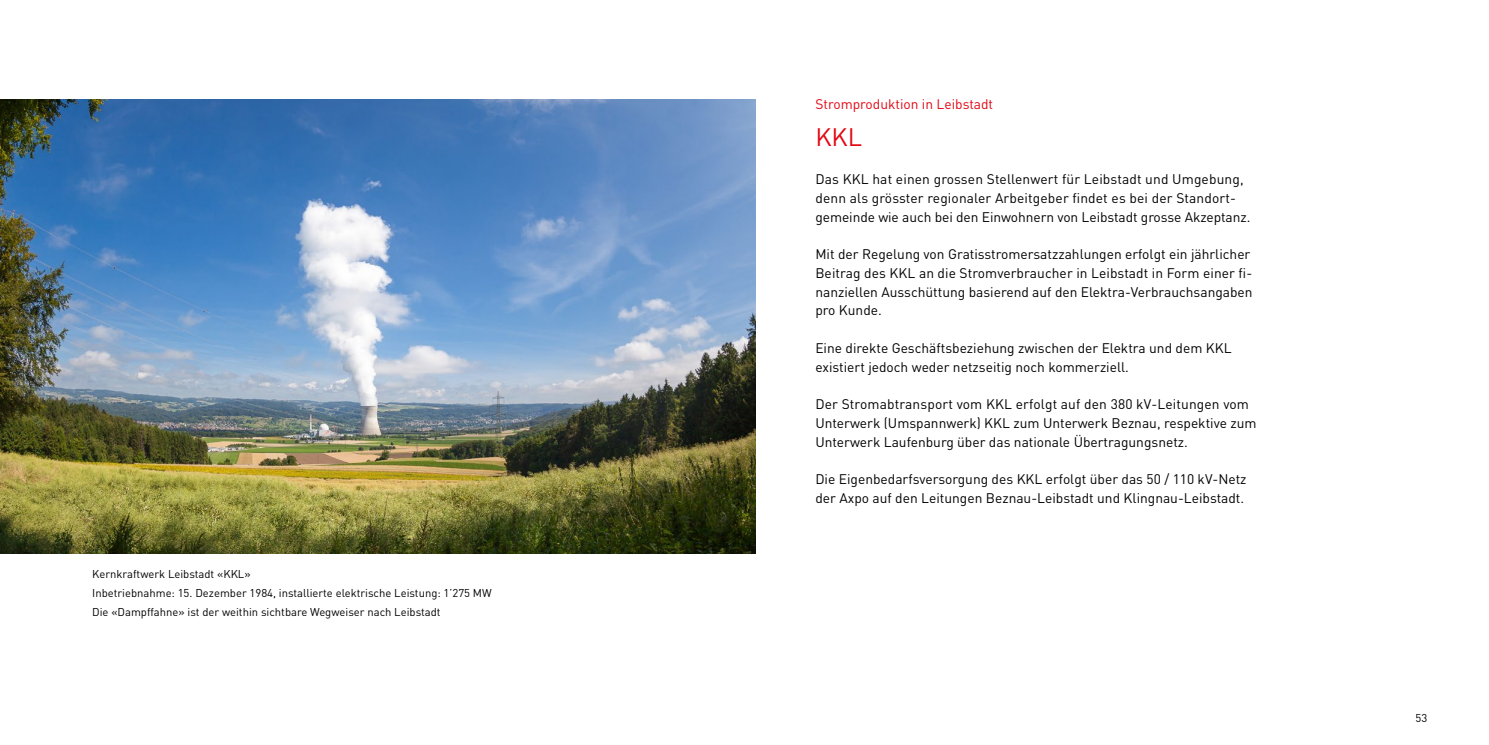
<style>
.page{position:relative;width:1489px;height:745px;background:#fff}
.page>*{position:absolute;margin:0;border:0;box-sizing:border-box;transform-origin:0 0}
.t1{font:25px "DIN Pro";color:#e30613}
.t2{font:13.75px/18.8px "DIN Pro";color:#000}
.t3{font:13.75px "DIN Pro";color:#e30613}
.t4{font:11.25px/18.8px "DIN Pro";color:#000}
</style>
<div class="page">
<img style="left:0;top:99px;width:755px;height:454px">
<p class="t4" style="left:92px;top:564px;width:401px">Kernkraftwerk Leibstadt «KKL»<br>Inbetriebnahme: 15. Dezember 1984, installierte elektrische Leistung: 1’275 MW<br>Die «Dampffahne» ist der weithin sichtbare Wegweiser nach Leibstadt</p>
<p class="t3" style="left:815px;top:94px;width:179px">Stromproduktion in Leibstadt</p>
<h1 class="t1" style="left:815px;top:120px;width:48px">KKL</h1>
<p class="t2" style="left:815px;top:169px;width:436px">Das KKL hat einen grossen Stellenwert für Leibstadt und Umgebung, denn als grösster regionaler Arbeitgeber findet es bei der Standort&shy;gemeinde wie auch bei den Einwohnern von Leibstadt grosse Akzeptanz.</p>
<p class="t2" style="left:815px;top:244px;width:438px">Mit der Regelung von Gratisstromersatzzahlungen erfolgt ein jährlicher Beitrag des KKL an die Stromverbraucher in Leibstadt in Form einer fi&shy;nanziellen Ausschüttung basierend auf den Elektra-Verbrauchsangaben pro Kunde.</p>
<p class="t2" style="left:815px;top:338px;width:418px">Eine direkte Geschäftsbeziehung zwischen der Elektra und dem KKL existiert jedoch weder netzseitig noch kommerziell.</p>
<p class="t2" style="left:815px;top:394px;width:442px">Der Stromabtransport vom KKL erfolgt auf den 380 kV-Leitungen vom<br>Unterwerk (Umspannwerk) KKL zum Unterwerk Beznau, respektive zum<br>Unterwerk Laufenburg über das nationale Übertragungsnetz.</p>
<p class="t2" style="left:815px;top:469px;width:432px">Die Eigenbedarfsversorgung des KKL erfolgt über das 50 / 110 kV-Netz der Axpo auf den Leitungen Beznau-Leibstadt und Klingnau-Leibstadt.</p>
<p class="t4" style="left:1415px;top:708px;width:13px">53</p>
</div>
